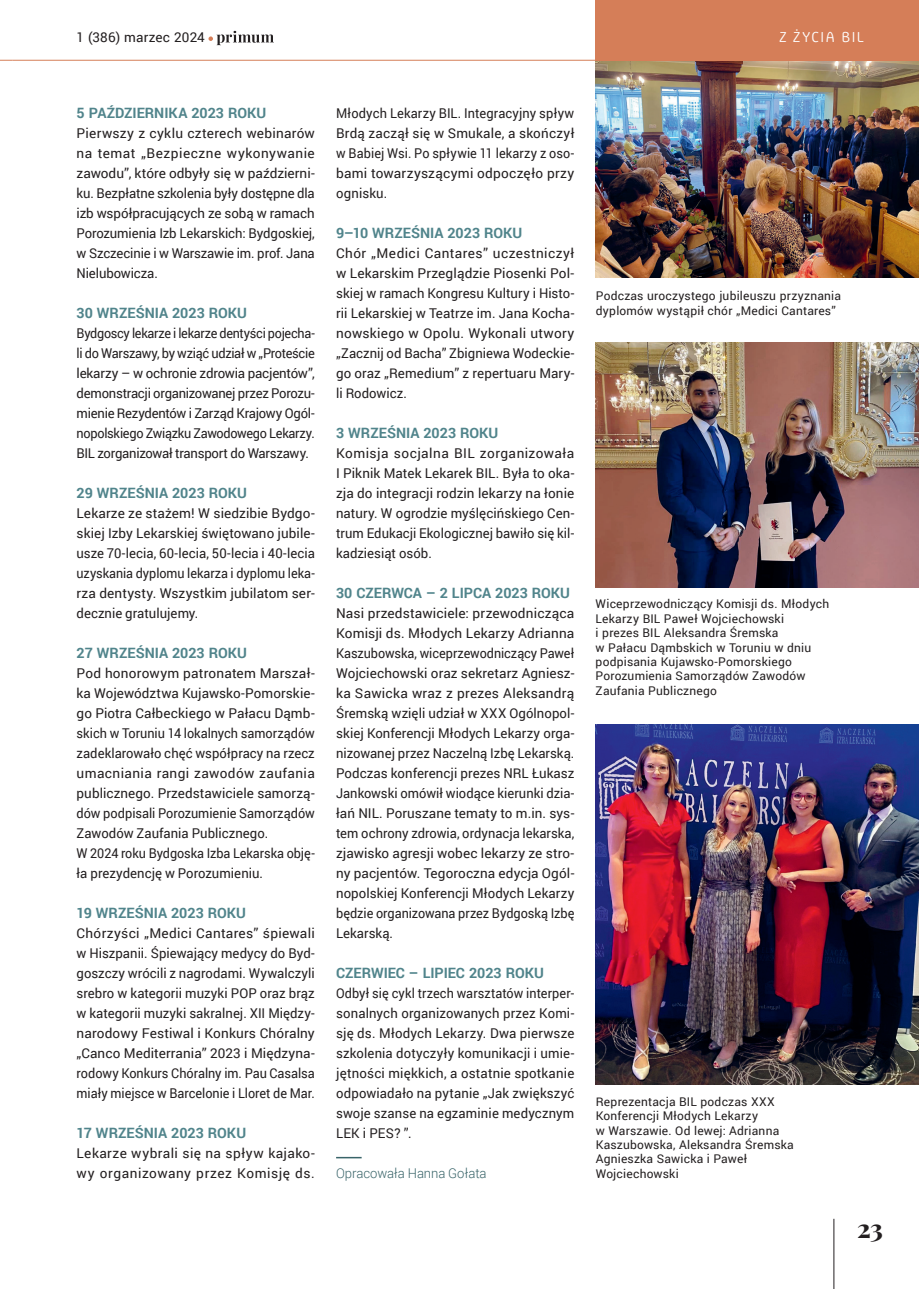
<style>
.page{position:relative;width:919px;height:1289px;background:#fff}
.page>*{position:absolute;margin:0;border:0;box-sizing:border-box;transform-origin:0 0}
.t1{font:800 25.5px "Playfair Display";color:#231f20}
.t2{font:15px "Progressiva";letter-spacing:.105em;color:#fff}
.t3{font:700 14.25px "Roboto";letter-spacing:.005em;color:#50848b}
.t4{font:13.5px/20px "Roboto";letter-spacing:.005em;color:#231f20;text-align:justify}
.t5{font:13.5px/20px "Roboto";letter-spacing:.005em;color:#231f20;text-align:justify;scale:.93 1}
.t6{font:13.5px/20px "Roboto";letter-spacing:.005em;color:#231f20;text-align:justify;scale:.94 1}
.t7{font:13.5px/20px "Roboto";letter-spacing:.005em;color:#231f20;text-align:justify;scale:.95 1}
.t8{font:13.5px/20px "Roboto";letter-spacing:.035em;color:#231f20}
.t9{font:300 13.5px "Roboto";letter-spacing:-.005em;color:#396469}
.t10{font:12px/14.4px "Roboto";letter-spacing:.015em;color:#231f20}
</style>
<div class="page">
<hr style="left:336px;top:1156px;width:25px;height:2px;background:#396469">
<img style="left:595px;top:61px;width:323px;height:216px">
<img style="left:595px;top:724px;width:323px;height:360px">
<img style="left:595px;top:342px;width:323px;height:245px">
<hr style="left:833px;top:1218px;width:1px;height:70px;background:#231f20">
<svg style="left:0;top:60px;width:13px;height:1px"></svg>
<div style="left:595px;top:0;width:323px;height:61px;background:#d57e58"></div>
<hr style="left:13px;top:60px;width:905px;height:1px;background:#d57e58">
<svg style="left:208px;top:31px;width:66px;height:14px"></svg>
<p class="t4" style="left:77px;top:27px;width:130px">1 (386) marzec 2024</p>
<p class="t2" style="left:779px;top:28px;width:70px">Z życia BIL</p>
<p class="t3" style="left:77px;top:103px;width:191px">5 PAŹDZIERNIKA 2023 ROKU</p>
<p class="t4" style="left:77px;top:122px;width:240px">Pierwszy z cyklu czterech webinarów na temat „Bezpieczne wykonywanie zawodu”, które odbyły się w październi&shy;ku. Bezpłatne szkolenia były dostępne dla izb współpracujących ze sobą w ramach Porozumienia Izb Lekarskich: Bydgoskiej, w Szczecinie i w Warszawie im. prof. Jana Nielubowicza.</p>
<p class="t3" style="left:77px;top:303px;width:172px">30 WRZEŚNIA 2023 ROKU</p>
<p class="t5" style="left:77px;top:322px;width:258px">Bydgoscy lekarze i lekarze dentyści pojecha&shy;li do Warszawy, by wziąć udział w „Proteście lekarzy – w ochronie zdrowia pacjentów”, demonstracji organizowanej przez Porozu&shy;mienie Rezydentów i Zarząd Krajowy Ogól&shy;nopolskiego Związku Zawodowego Lekarzy.<br>BIL zorganizował transport do Warszawy.</p>
<p class="t3" style="left:77px;top:482px;width:172px">29 WRZEŚNIA 2023 ROKU</p>
<p class="t4" style="left:77px;top:502px;width:240px">Lekarze ze stażem! W siedzibie Bydgo&shy;skiej Izby Lekarskiej świętowano jubile&shy;usze 70-lecia, 60-lecia, 50-lecia i 40-lecia uzyskania dyplomu lekarza i dyplomu leka&shy;rza dentysty. Wszystkim jubilatom ser&shy;decznie gratulujemy.</p>
<p class="t3" style="left:77px;top:642px;width:172px">27 WRZEŚNIA 2023 ROKU</p>
<p class="t4" style="left:77px;top:662px;width:240px;text-align:left">Pod honorowym patronatem Marszał&shy;ka Województwa Kujawsko-Pomorskie&shy;go Piotra Całbeckiego w Pałacu Dąmb&shy;skich w Toruniu 14 lokalnych samorządów zadeklarowało chęć współpracy na rzecz umacniania rangi zawodów zaufania publicznego. Przedstawiciele samorzą&shy;dów podpisali Porozumienie Samorządów Zawodów Zaufania Publicznego.<br>W 2024 roku Bydgoska Izba Lekarska obję&shy;ła prezydencję w Porozumieniu.</p>
<p class="t3" style="left:77px;top:902px;width:171px">19 WRZEŚNIA 2023 ROKU</p>
<p class="t4" style="left:77px;top:922px;width:240px">Chórzyści „Medici Cantares” śpiewali w Hiszpanii. Śpiewający medycy do Byd&shy;goszczy wrócili z nagrodami. Wywalczyli srebro w kategorii muzyki POP oraz brąz w kategorii muzyki sakralnej. XII Między&shy;narodowy Festiwal i Konkurs Chóralny „Canco Mediterrania” 2023 i Międzyna&shy;rodowy Konkurs Chóralny im. Pau Casalsa miały miejsce w Barcelonie i Lloret de Mar.</p>
<p class="t3" style="left:77px;top:1122px;width:171px">17 WRZEŚNIA 2023 ROKU</p>
<p class="t8" style="left:77px;top:1142px;width:240px">Lekarze wybrali się na spływ kajako&shy;wy organizowany przez Komisję ds.</p>
<p class="t7" style="left:336px;top:102px;width:252px">Młodych Lekarzy BIL. Integracyjny spływ Brdą zaczął się w Smukale, a skończył w Babiej Wsi. Po spływie 11 lekarzy z oso&shy;bami towarzyszącymi odpoczęło przy ognisku.</p>
<p class="t3" style="left:336px;top:223px;width:188px">9–10 WRZEŚNIA 2023 ROKU</p>
<p class="t4" style="left:336px;top:242px;width:240px">Chór „Medici Cantares” uczestniczył w Lekarskim Przeglądzie Piosenki Pol&shy;skiej w ramach Kongresu Kultury i Histo&shy;rii Lekarskiej w Teatrze im. Jana Kocha&shy;nowskiego w Opolu. Wykonali utwory „Zacznij od Bacha” Zbigniewa Wodeckie&shy;go oraz „Remedium” z repertuaru Mary&shy;li Rodowicz.</p>
<p class="t3" style="left:336px;top:422px;width:164px">3 WRZEŚNIA 2023 ROKU</p>
<p class="t4" style="left:336px;top:442px;width:240px">Komisja socjalna BIL zorganizowała I Piknik Matek Lekarek BIL. Była to oka&shy;zja do integracji rodzin lekarzy na łonie natury. W ogrodzie myślęcińskiego Cen&shy;trum Edukacji Ekologicznej bawiło się kil&shy;kadziesiąt osób.</p>
<p class="t3" style="left:336px;top:582px;width:235px">30 CZERWCA – 2 LIPCA 2023 ROKU</p>
<p class="t4" style="left:336px;top:602px;width:240px">Nasi przedstawiciele: przewodnicząca Komisji ds. Młodych Lekarzy Adrianna Kaszubowska, wiceprzewodniczący Paweł Wojciechowski oraz sekretarz Agniesz&shy;ka Sawicka wraz z prezes Aleksandrą Śremską wzięli udział w XXX Ogólnopol&shy;skiej Konferencji Młodych Lekarzy orga&shy;nizowanej przez Naczelną Izbę Lekarską.<br>Podczas konferencji prezes NRL Łukasz Jankowski omówił wiodące kierunki dzia&shy;łań NIL. Poruszane tematy to m.in. sys&shy;tem ochrony zdrowia, ordynacja lekarska, zjawisko agresji wobec lekarzy ze stro&shy;ny pacjentów. Tegoroczna edycja Ogól&shy;nopolskiej Konferencji Młodych Lekarzy będzie organizowana przez Bydgoską Izbę Lekarską.</p>
<p class="t3" style="left:336px;top:962px;width:209px">CZERWIEC – LIPIEC 2023 ROKU</p>
<p class="t6" style="left:336px;top:982px;width:255px">Odbył się cykl trzech warsztatów interper&shy;sonalnych organizowanych przez Komi&shy;sję ds. Młodych Lekarzy. Dwa pierwsze szkolenia dotyczyły komunikacji i umie&shy;jętności miękkich, a ostatnie spotkanie odpowiadało na pytanie „Jak zwiększyć swoje szanse na egzaminie medycznym LEK i PES? ”.</p>
<p class="t9" style="left:336px;top:1163px;width:152px">Opracowała Hanna Gołata</p>
<p class="t10" style="left:596px;top:288px;width:246px">Podczas uroczystego jubileuszu przyznania dyplomów wystąpił chór „Medici Cantares”</p>
<p class="t10" style="left:595px;top:596px;width:235px">Wiceprzewodniczący Komisji ds. Młodych Lekarzy BIL Paweł Wojciechowski<br>i prezes BIL Aleksandra Śremska<br>w Pałacu Dąmbskich w Toruniu w dniu podpisania Kujawsko-Pomorskiego Porozumienia Samorządów Zawodów Zaufania Publicznego</p>
<p class="t10" style="left:596px;top:1093px;width:199px">Reprezentacja BIL podczas XXX<br>Konferencji Młodych Lekarzy<br>w Warszawie. Od lewej: Adrianna<br>Kaszubowska, Aleksandra Śremska<br>Agnieszka Sawicka i Paweł<br>Wojciechowski</p>
<h1 class="t1" style="left:857px;top:1207px;width:27px">23</h1>
</div>
